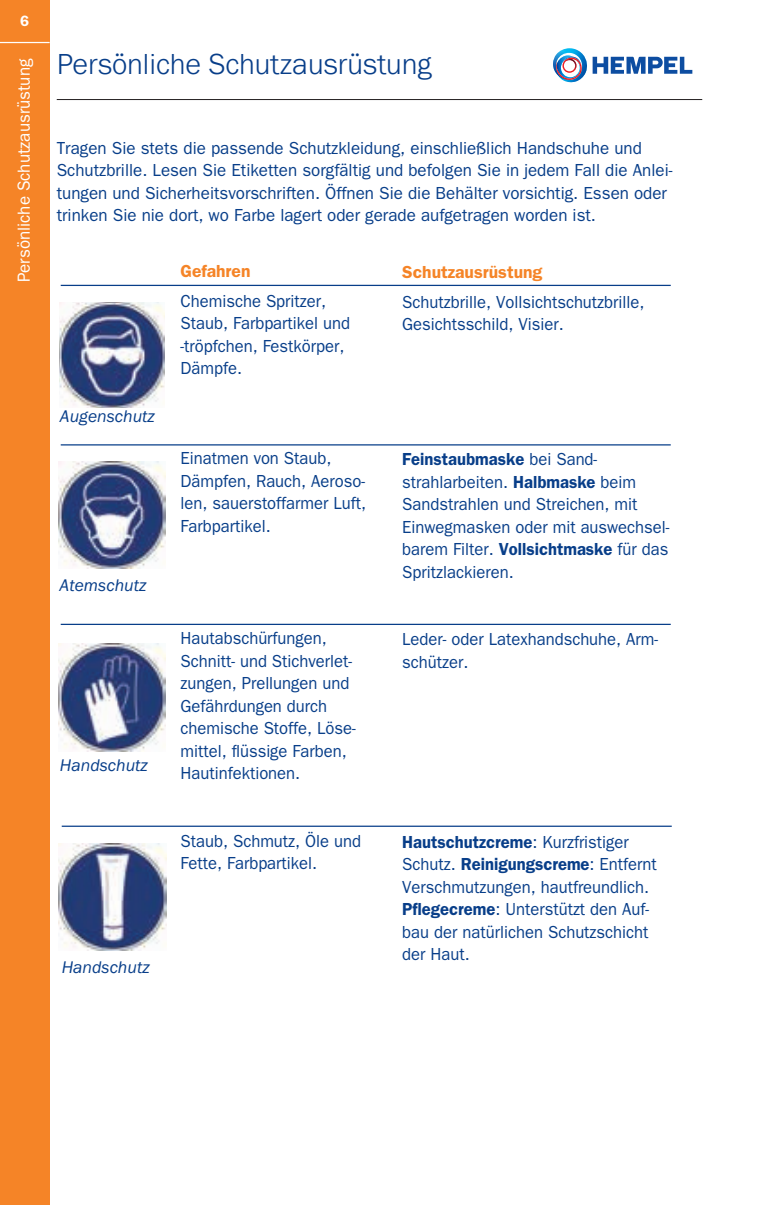
<style>
.page{position:relative;width:759px;height:1205px;background:#fff}
.page>*{position:absolute;margin:0;border:0;box-sizing:border-box;transform-origin:0 0}
.Overskrift{font:300 30px "Franklin Gothic URW";color:#083e89}
.table_text{font:17.5px/22.5px "ITC Franklin Gothic Std";color:#083e89;scale:.95 1}
.body_text{font:17.5px/22.5px "ITC Franklin Gothic Std";color:#083e89}
.subhead_2{font:italic 17.5px "ITC Franklin Gothic Std";color:#083e89}
.body_text-2{font:17.5px "ITC Franklin Gothic Std";color:#fff}
.subhead{font:600 17.5px "ITC Franklin Gothic Std";color:#f58427}
.t1{font:600 15px "ITC Franklin Gothic Std";color:#fff}
.s1{font-weight:600}
</style>
<div class="page">
<hr style="left:57px;top:99px;width:645px;height:1px;background:#231f20">
<svg style="left:553px;top:48px;width:139px;height:35px"></svg>
<div style="left:0;top:0;width:50px;height:1205px;background:#f58427"></div>
<hr style="left:0;top:42px;width:50px;height:1px;background:#fff">
<img style="left:59px;top:302px;width:106px;height:106px">
<img style="left:58px;top:461px;width:108px;height:108px">
<img style="left:58px;top:643px;width:108px;height:108px">
<img style="left:59px;top:843px;width:107px;height:108px">
<hr style="left:61px;top:285px;width:609px;height:1px;background:#083e89">
<hr style="left:61px;top:444px;width:609px;height:1px;background:#083e89">
<hr style="left:61px;top:624px;width:609px;height:1px;background:#083e89">
<hr style="left:62px;top:825px;width:609px;height:2px;background:#083e89">
<p class="t1" style="left:20px;top:12px;width:11px">6</p>
<p class="body_text-2" style="left:14px;top:282px;width:225px;rotate:-90deg">Persönliche Schutzausrüstung</p>
<p class="Overskrift" style="left:57px;top:45px;width:376px">Persönliche Schutzausrüstung</p>
<p class="body_text" style="left:57px;top:137px;width:617px">Tragen Sie stets die passende Schutzkleidung, einschließlich Handschuhe und Schutzbrille. Lesen Sie Etiketten sorgfältig und befolgen Sie in jedem Fall die Anlei&shy;tungen und Sicherheitsvorschriften. Öffnen Sie die Behälter vorsichtig. Essen oder trinken Sie nie dort, wo Farbe lagert oder gerade aufgetragen worden ist.</p>
<p class="subhead_2" style="left:60px;top:406px;width:96px">Augenschutz</p>
<p class="subhead_2" style="left:60px;top:576px;width:88px">Atemschutz</p>
<p class="subhead_2" style="left:60px;top:755px;width:89px">Handschutz</p>
<p class="subhead" style="left:180px;top:261px;width:71px">Gefahren</p>
<p class="table_text" style="left:180px;top:290px;width:180px">Chemische Spritzer,<br>Staub, Farbpartikel und -tröpfchen, Festkörper,<br>Dämpfe.</p>
<p class="table_text" style="left:180px;top:447px;width:197px">Einatmen von Staub,<br>Dämpfen, Rauch, Aeroso&shy;len, sauerstoffarmer Luft,<br>Farbpartikel.</p>
<p class="table_text" style="left:180px;top:627px;width:186px">Hautabschürfungen,<br>Schnitt- und Stichverlet&shy;zungen, Prellungen und<br>Gefährdungen durch chemische Stoffe, Löse&shy;mittel, flüssige Farben,<br>Hautinfektionen.</p>
<p class="table_text" style="left:180px;top:830px;width:192px">Staub, Schmutz, Öle und<br>Fette, Farbpartikel.</p>
<p class="subhead_2" style="left:62px;top:957px;width:89px">Handschutz</p>
<p class="subhead" style="left:402px;top:262px;width:142px">Schutzausrüstung</p>
<p class="table_text" style="left:402px;top:291px;width:256px">Schutzbrille, Vollsichtschutzbrille,<br>Gesichtsschild, Visier.</p>
<p class="table_text" style="left:402px;top:448px;width:283px"><span class="s1">Feinstaubmaske</span> bei Sand&shy;strahlarbeiten. <span class="s1">Halbmaske</span> beim<br>Sandstrahlen und Streichen, mit<br>Einwegmasken oder mit auswechsel&shy;barem Filter. <span class="s1">Vollsichtmaske</span> für das<br>Spritzlackieren.</p>
<p class="table_text" style="left:402px;top:628px;width:271px">Leder- oder Latexhandschuhe, Arm&shy;schützer.</p>
<p class="table_text" style="left:402px;top:831px;width:269px"><span class="s1">Hautschutzcreme</span>: Kurzfristiger<br>Schutz. <span class="s1">Reinigungscreme</span>: Entfernt<br>Verschmutzungen, hautfreundlich.</p>
<p class="table_text" style="left:402px;top:898px;width:261px;text-align:justify"><span class="s1">Pflegecreme</span>: Unterstützt den Auf&shy;bau der natürlichen Schutzschicht der Haut.</p>
</div>
